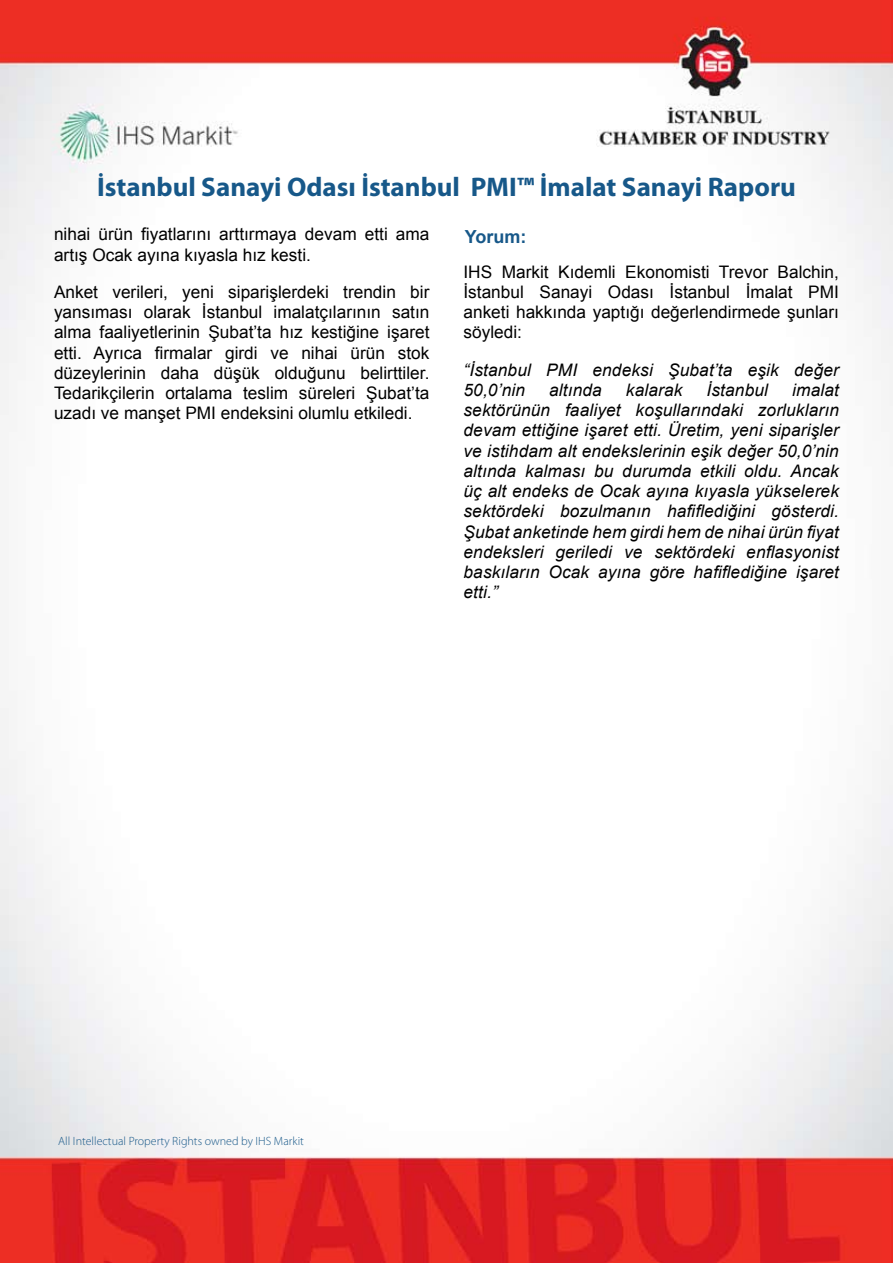
<style>
.page{position:relative;width:893px;height:1263px;background:#fff}
.page>*{position:absolute;margin:0;border:0;box-sizing:border-box;transform-origin:0 0}
.t1{font:700 27px "Myriad Pro";color:#175889}
.t2{font:700 18px "Arial";color:#175889}
.t3{font:17.25px/20.2px "Arial";color:#000;text-align:justify}
.t4{font:italic 17.25px/20.2px "Arial";letter-spacing:.01em;color:#000}
.t5{font:300 12px "Myriad Pro";color:#175889}
</style>
<div class="page">
<img style="left:0;top:0;width:893px;height:1263px">
<h1 class="t1" style="left:105px;top:169px;width:685px">İstanbul Sanayi Odası Türkiye PMI™ İmalat Sanayi Raporu</h1>
<p class="t3" style="left:54px;top:224px;width:377px">nihai ürün fiyatlarını arttırmaya devam etti ama artış Ocak ayına kıyasla hız kesti.</p>
<p class="t3" style="left:54px;top:282px;width:377px">Anket verileri, yeni siparişlerdeki trendin bir yansıması olarak İstanbul imalatçılarının satın alma faaliyetlerinin Şubat’ta hız kestiğine işaret etti. Ayrıca firmalar girdi ve nihai ürün stok düzeylerinin daha düşük olduğunu belirttiler.<br>Tedarikçilerin ortalama teslim süreleri Şubat’ta uzadı ve manşet PMI endeksini olumlu etkiledi.</p>
<h1 class="t1" style="left:97px;top:169px;width:700px">İstanbul Sanayi Odası İstanbul PMI™ İmalat Sanayi Raporu</h1>
<p class="t2" style="left:465px;top:225px;width:63px">Yorum:</p>
<p class="t3" style="left:463px;top:262px;width:377px">IHS Markit Kıdemli Ekonomisti Trevor Balchin, İstanbul Sanayi Odası İstanbul İmalat PMI anketi hakkında yaptığı değerlendirmede şunları söyledi:</p>
<p class="t4" style="left:463px;top:360px;width:377px">“İstanbul PMI endeksi Şubat’ta eşik değer<br>50,0’nin</p>
<p class="t4" style="left:549px;top:380px;width:54px">altında</p>
<p class="t4" style="left:626px;top:380px;width:58px">kalarak</p>
<p class="t4" style="left:706px;top:380px;width:63px">İstanbul</p>
<p class="t4" style="left:463px;top:380px;width:377px;text-align:justify;text-indent:329px">imalat sektörünün faaliyet koşullarındaki zorlukların devam ettiğine işaret etti. Üretim, yeni siparişler ve istihdam alt endekslerinin eşik değer 50,0’nin altında kalması bu durumda etkili oldu. Ancak üç alt endeks de Ocak ayına kıyasla yükselerek sektördeki bozulmanın hafiflediğini gösterdi.<br>Şubat anketinde hem girdi hem de nihai ürün fiyat endeksleri geriledi ve sektördeki enflasyonist baskıların Ocak ayına göre hafiflediğine işaret etti.”</p>
<p class="t5" style="left:58px;top:1133px;width:247px">All Intellectual Property Rights owned by IHS Markit</p>
</div>
